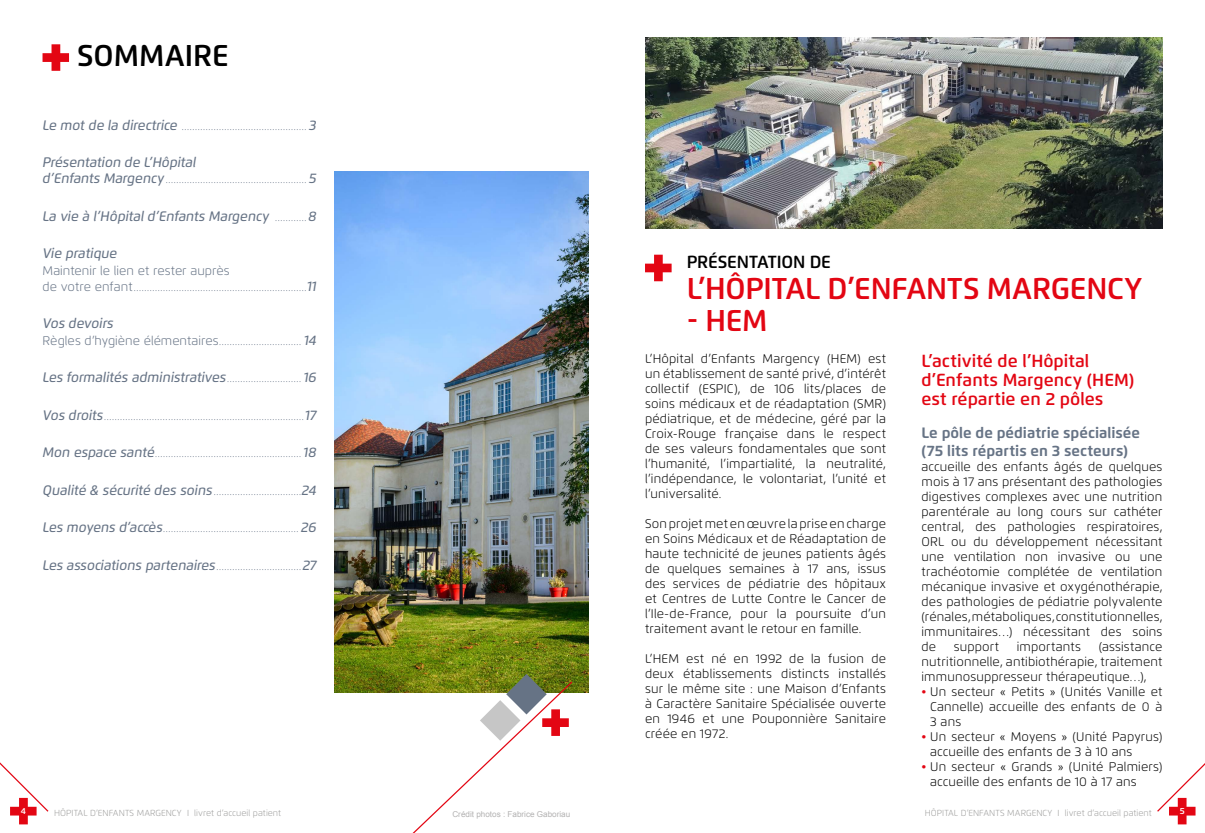
<style>
.page{position:relative;width:1205px;height:833px;background:#fff}
.page>*{position:absolute;margin:0;border:0;box-sizing:border-box;transform-origin:0 0}
.t1{font:600 30px "Flexo";letter-spacing:-.01em;color:#e30613}
.t2{font:600 30px "Flexo";color:#000}
.t3{font:600 17.5px/18.8px "Flexo";color:#e30613}
.t4{font:600 17.5px "Flexo";letter-spacing:-.01em;color:#000}
.t5{font:700 15px/18px "Flexo";color:#667385}
.t6{font:100 13.75px/16.2px "Flexo";color:#667385}
.t7{font:italic 500 13.75px "Flexo";letter-spacing:-.005em;color:#667385}
.t8{font:300 12.5px/15px "Flexo";letter-spacing:.015em;color:#000;text-align:justify}
.t9{font:300 12.5px "Flexo";color:#667385}
.t10{font:300 8.75px "Flexo";color:#9d9d9c}
.t11{font:600 8.75px "Flexo";color:#fff}
.t12{font:8.12px "Arial";color:#b3b2b2}
.s1{font-weight:500;font-style:italic}
.s2{font-weight:100;font-style:normal}
.s3{font-weight:300;font-size:12.5px}
.s4{color:#e30613}
</style>
<div class="page">
<img style="left:334px;top:171px;width:254px;height:521px">
<svg style="left:645px;top:255px;width:26px;height:26px"></svg>
<svg style="left:406px;top:674px;width:168px;height:159px"></svg>
<img style="left:645px;top:37px;width:517px;height:192px">
<div style="left:52px;top:44px;width:8px;height:27px;background:#e30613"></div>
<div style="left:43px;top:53px;width:26px;height:9px;background:#e30613"></div>
<div style="left:1178px;top:798px;width:8px;height:26px;background:#e30613"></div>
<div style="left:1169px;top:806px;width:26px;height:9px;background:#e30613"></div>
<svg style="left:1157px;top:763px;width:48px;height:50px"></svg>
<div style="left:19px;top:798px;width:9px;height:26px;background:#e30613"></div>
<div style="left:10px;top:806px;width:27px;height:9px;background:#e30613"></div>
<svg style="left:0;top:762px;width:49px;height:51px"></svg>
<h1 class="t2" style="left:77px;top:37px;width:153px">SOMMAIRE</h1>
<p class="t6" style="left:43px;top:117px;width:275px"><span class="s1">Le mot de la directrice</span> ............................................... <span class="s1">3</span></p>
<p class="t6" style="left:43px;top:154px;width:275px"><span class="s1">Présentation de L’Hôpital<br>d’Enfants Margency</span>..................................................... <span class="s1">5</span></p>
<p class="t7" style="left:43px;top:208px;width:275px">La vie à l’Hôpital d’Enfants Margency <span class="s2">............</span>8</p>
<p class="t7" style="left:43px;top:245px;width:76px">Vie pratique</p>
<p class="t9" style="left:43px;top:263px;width:189px">Maintenir le lien et rester auprès</p>
<p class="t6" style="left:43px;top:278px;width:275px"><span class="s3">de votre enfant</span>.................................................................<span class="s1">11</span></p>
<p class="t6" style="left:43px;top:316px;width:275px"><span class="s1">Vos devoirs<br></span><span class="s3">Règles d’hygiène élémentaires</span>............................... <span class="s1">14</span></p>
<p class="t7" style="left:43px;top:369px;width:275px">Les formalités administratives<span class="s2">............................</span>16</p>
<p class="t6" style="left:43px;top:407px;width:275px"><span class="s1">Vos droits</span>...........................................................................<span class="s1">17</span></p>
<p class="t6" style="left:43px;top:444px;width:275px"><span class="s1">Mon espace santé</span>.......................................................<span class="s1">18</span></p>
<p class="t6" style="left:43px;top:482px;width:275px"><span class="s1">Qualité &amp; sécurité des soins</span>.................................<span class="s1">24</span></p>
<p class="t6" style="left:43px;top:519px;width:275px"><span class="s1">Les moyens d’accès</span>................................................... <span class="s1">26</span></p>
<p class="t6" style="left:43px;top:557px;width:275px"><span class="s1">Les associations partenaires</span>................................<span class="s1">27</span></p>
<h2 class="t4" style="left:687px;top:251px;width:146px">PRÉSENTATION DE</h2>
<h1 class="t1" style="left:687px;top:271px;width:457px">L’HÔPITAL D’ENFANTS MARGENCY</h1>
<h1 class="t1" style="left:687px;top:302px;width:82px">- HEM</h1>
<p class="t8" style="left:645px;top:351px;width:242px">L’Hôpital d’Enfants Margency (HEM) est un établissement de santé privé, d’intérêt collectif (ESPIC), de 106 lits/places de soins médicaux et de réadaptation (SMR) pédiatrique, et de médecine, géré par la Croix-Rouge française dans le respect de ses valeurs fondamentales que sont l’humanité, l’impartialité, la neutralité, l’indépendance, le volontariat, l’unité et l’universalité.</p>
<p class="t8" style="left:645px;top:516px;width:242px">Son projet met en œuvre la prise en charge en Soins Médicaux et de Réadaptation de haute technicité de jeunes patients âgés de quelques semaines à 17 ans, issus des services de pédiatrie des hôpitaux et Centres de Lutte Contre le Cancer de l’Ile-de-France, pour la poursuite d’un traitement avant le retour en famille.</p>
<p class="t8" style="left:645px;top:651px;width:242px">L’HEM est né en 1992 de la fusion de deux établissements distincts installés sur le même site : une Maison d’Enfants à Caractère Sanitaire Spécialisée ouverte en 1946 et une Pouponnière Sanitaire créée en 1972.</p>
<h2 class="t3" style="left:921px;top:351px;width:214px">L’activité de l’Hôpital d’Enfants Margency (HEM) est répartie en 2 pôles</h2>
<p class="t5" style="left:921px;top:423px;width:220px">Le pôle de pédiatrie spécialisée (75 lits répartis en 3 secteurs)</p>
<p class="t8" style="left:921px;top:459px;width:242px">accueille des enfants âgés de quelques mois à 17 ans présentant des pathologies digestives complexes avec une nutrition parentérale au long cours sur cathéter central, des pathologies respiratoires, ORL ou du développement nécessitant une ventilation non invasive ou une trachéotomie complétée de ventilation mécanique invasive et oxygénothérapie, des pathologies de pédiatrie polyvalente (rénales, métaboliques, constitutionnelles, immunitaires…) nécessitant des soins de</p>
<p class="t8" style="left:921px;top:639px;width:242px;text-indent:177px">(assistance nutritionnelle, antibiothérapie, traitement immunosuppresseur thérapeutique…),</p>
<p class="t8" style="left:930px;top:684px;width:234px;text-indent:-9px"><span class="s4">•</span> Un secteur « Petits » (Unités Vanille et Cannelle) accueille des enfants de 0 à 3 ans</p>
<p class="t8" style="left:930px;top:729px;width:234px;text-indent:-9px"><span class="s4">•</span> Un secteur « Moyens » (Unité Papyrus) accueille des enfants de 3 à 10 ans</p>
<p class="t8" style="left:930px;top:759px;width:234px;text-indent:-9px"><span class="s4">•</span> Un secteur « Grands » (Unité Palmiers) accueille des enfants de 10 à 17 ans</p>
<p class="t8" style="left:953px;top:639px;width:47px">support</p>
<p class="t8" style="left:1016px;top:639px;width:66px">importants</p>
<p class="t11" style="left:21px;top:805px;width:7px">4</p>
<p class="t10" style="left:54px;top:807px;width:228px">HÔPITAL D’ENFANTS MARGENCY I livret d’accueil patient</p>
<p class="t10" style="left:925px;top:807px;width:228px">HÔPITAL D’ENFANTS MARGENCY I livret d’accueil patient</p>
<p class="t11" style="left:1180px;top:805px;width:6px">5</p>
<p class="t12" style="left:452px;top:808px;width:119px">Crédit photos : Fabrice Gaboriau</p>
</div>
